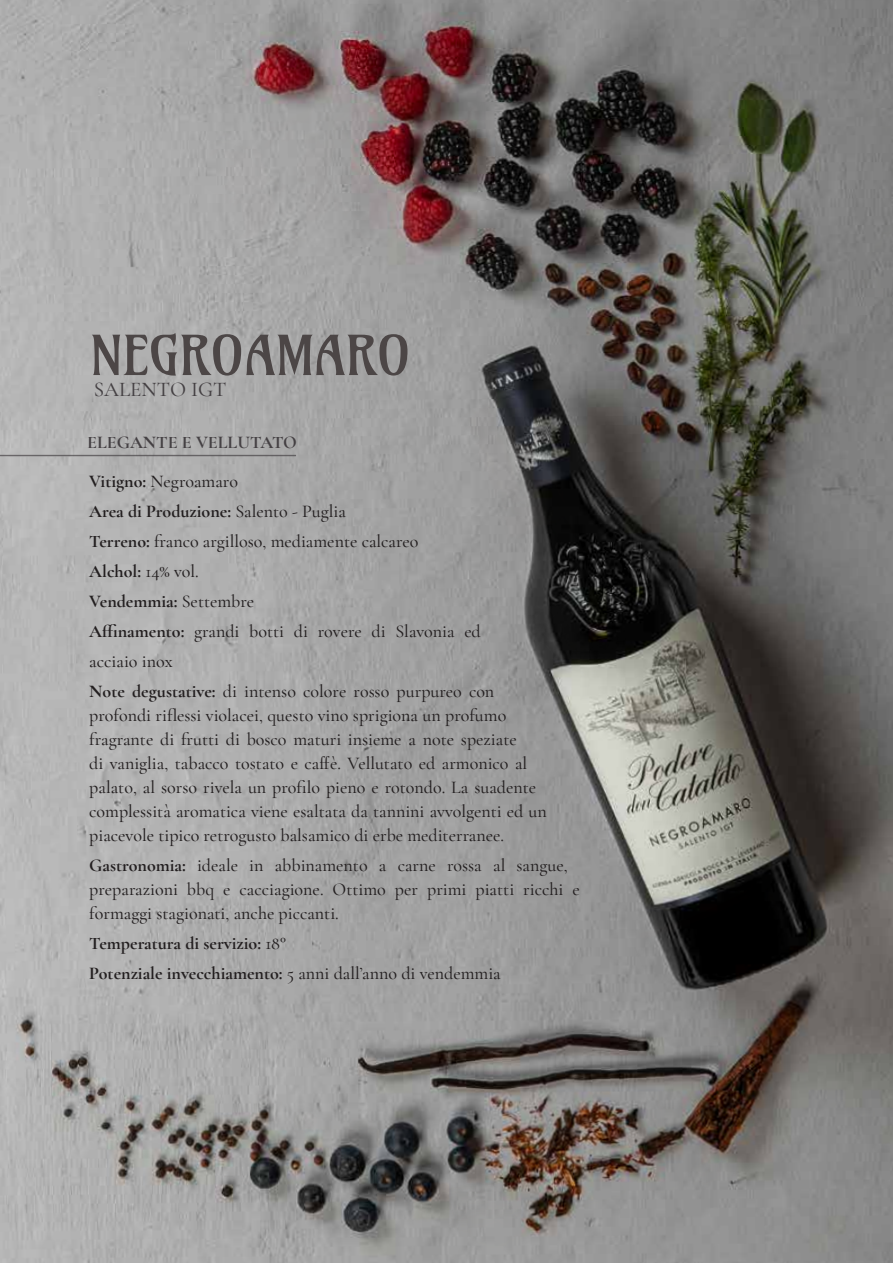
<style>
.page{position:relative;width:893px;height:1263px;background:#fff}
.page>*{position:absolute;margin:0;border:0;box-sizing:border-box;transform-origin:0 0}
.t1{font:54px "Amarante";color:#4c4646}
.t2{font:500 21px "Cormorant Garamond";color:#444043}
.t3{font:500 18px/24px "Cormorant Garamond";color:#231f20}
.t4{font:700 18px "Cormorant Garamond";color:#231f20}
.t5{font:700 18px "Cormorant Garamond";color:#444043}
.s1{font-weight:700}
.s2{font-weight:500}
</style>
<div class="page">
<img style="left:0;top:0;width:893px;height:1263px">
<hr style="left:0;top:455px;width:296px;height:1px;background:#444043">
<p class="t1" style="left:89px;top:322px;width:323px">NEGROAMARO</p>
<p class="t2" style="left:94px;top:376px;width:134px">SALENTO IGT</p>
<p class="t5" style="left:87px;top:431px;width:211px">ELEGANTE E VELLUTATO</p>
<p class="t3" style="left:89px;top:469px;width:150px"><span class="s1">Vitigno:</span> Negroamaro</p>
<p class="t4" style="left:89px;top:500px;width:258px">Area di Produzione: <span class="s2">Salento - Puglia</span></p>
<p class="t3" style="left:89px;top:529px;width:331px"><span class="s1">Terreno:</span> franco argilloso, mediamente calcareo</p>
<p class="t4" style="left:89px;top:560px;width:111px">Alchol: <span class="s2">14% vol.</span></p>
<p class="t4" style="left:89px;top:590px;width:166px">Vendemmia: <span class="s2">Settembre</span></p>
<p class="t3" style="left:89px;top:616px;width:393px;line-height:30px"><span class="s1">Affinamento:</span> grandi botti di rovere di Slavonia ed acciaio inox</p>
<p class="t3" style="left:89px;top:679px;width:459px"><span class="s1">Note degustative:</span> di intenso colore rosso purpureo con profondi riflessi violacei, questo vino sprigiona un profumo fragrante di frutti di bosco maturi insieme a note speziate<br>di vaniglia, tabacco tostato e caffè. Vellutato ed armonico al palato, al sorso rivela un profilo pieno e rotondo. La suadente complessità aromatica viene esaltata da tannini avvolgenti ed un piacevole tipico retrogusto balsamico di erbe mediterranee.</p>
<p class="t3" style="left:89px;top:853px;width:492px"><span class="s1">Gastronomia:</span> ideale in abbinamento a carne rossa al sangue, preparazioni bbq e cacciagione. Ottimo per primi piatti ricchi e formaggi stagionati, anche piccanti.</p>
<p class="t4" style="left:89px;top:932px;width:198px">Temperatura di servizio: <span class="s2">18°</span></p>
<p class="t4" style="left:89px;top:962px;width:413px">Potenziale invecchiamento: <span class="s2">5 anni dall’anno di vendemmia</span></p>
</div>
